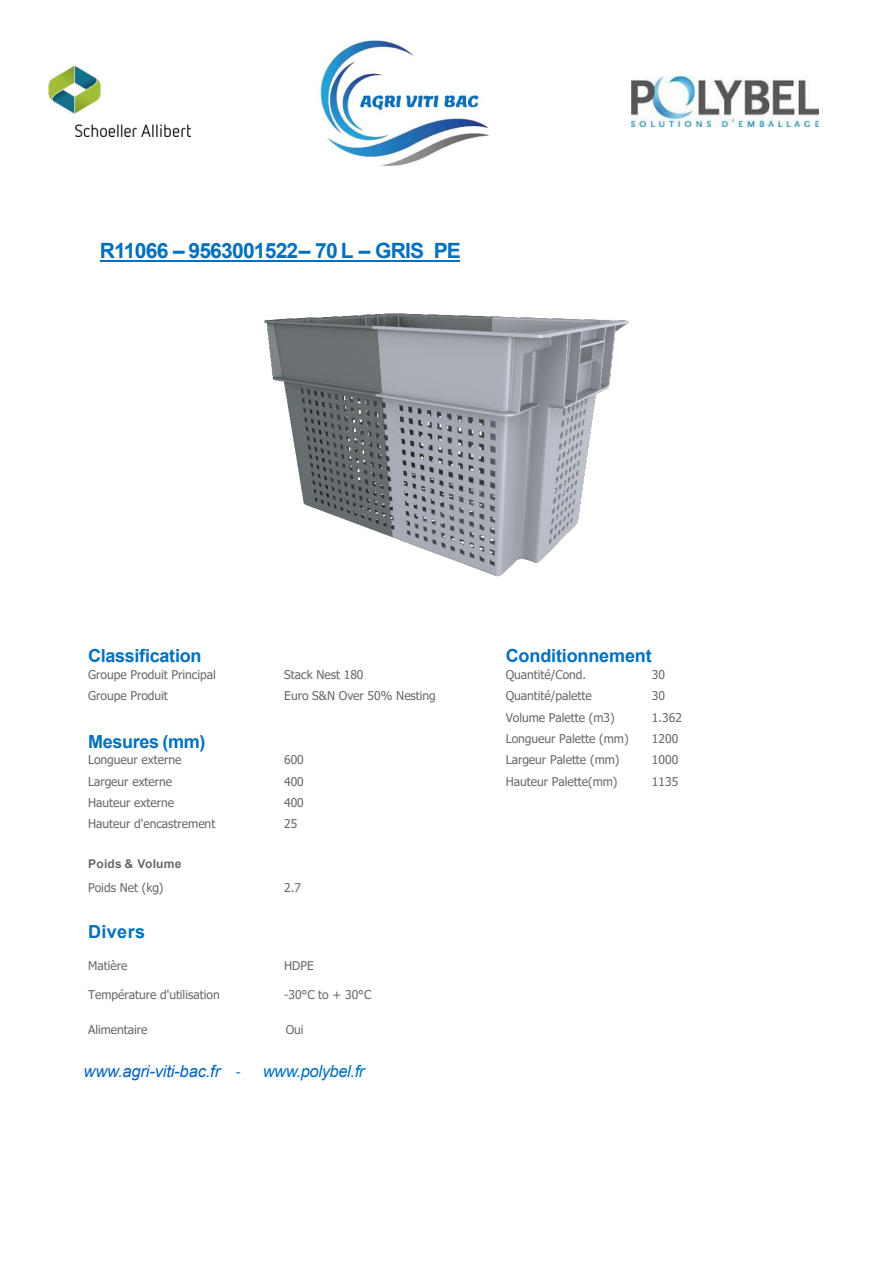
<style>
.page{position:relative;width:894px;height:1264px;background:#fff}
.page>*{position:absolute;margin:0;border:0;box-sizing:border-box;transform-origin:0 0}
.t1{font:700 21px "Arial";letter-spacing:-.04em;color:#0070c0}
.t2{font:700 18px "Arial";letter-spacing:-.01em;color:#0070c0}
.t3{font:italic 16.5px "Arial";letter-spacing:-.01em;color:#0563c1}
.t4{font:italic 16.5px "Arial";letter-spacing:-.025em;color:#0070c0}
.t5{font:12px "Tahoma";letter-spacing:-.005em;color:#696969}
.t6{font:700 12px "Arial";letter-spacing:.02em;color:#696969}
.s1{font-family:"Calibri";font-style:normal;color:#0070c0}
</style>
<div class="page">
<hr style="left:100px;top:260px;width:359px;height:2px;background:#0070c0">
<img style="left:319px;top:40px;width:170px;height:126px">
<img style="left:631px;top:76px;width:187px;height:51px">
<img style="left:264px;top:313px;width:365px;height:264px">
<img style="left:49px;top:66px;width:142px;height:71px">
<h1 class="t1" style="left:100px;top:243px;width:362px">R11066 – 9563001522– 70 L – GRIS PE</h1>
<h2 class="t2" style="left:88px;top:649px;width:115px">Classification</h2>
<h2 class="t2" style="left:505px;top:649px;width:147px">Conditionnement</h2>
<p class="t5" style="left:88px;top:670px;width:129px">Groupe Produit Principal</p>
<p class="t5" style="left:284px;top:670px;width:81px">Stack Nest 180</p>
<p class="t5" style="left:505px;top:670px;width:82px">Quantité/Cond.</p>
<p class="t5" style="left:651px;top:670px;width:15px">30</p>
<p class="t5" style="left:88px;top:691px;width:81px">Groupe Produit</p>
<p class="t5" style="left:284px;top:691px;width:153px">Euro S&amp;N Over 50% Nesting</p>
<p class="t5" style="left:505px;top:691px;width:88px">Quantité/palette</p>
<p class="t5" style="left:651px;top:691px;width:15px">30</p>
<p class="t5" style="left:505px;top:712px;width:111px">Volume Palette (m3)</p>
<p class="t5" style="left:651px;top:712px;width:31px">1.362</p>
<h2 class="t2" style="left:88px;top:734px;width:119px">Mesures (mm)</h2>
<p class="t5" style="left:505px;top:733px;width:124px">Longueur Palette (mm)</p>
<p class="t5" style="left:651px;top:733px;width:28px">1200</p>
<p class="t5" style="left:88px;top:755px;width:95px">Longueur externe</p>
<p class="t5" style="left:284px;top:755px;width:21px">600</p>
<p class="t5" style="left:505px;top:755px;width:115px">Largeur Palette (mm)</p>
<p class="t5" style="left:651px;top:755px;width:28px">1000</p>
<p class="t5" style="left:88px;top:776px;width:86px">Largeur externe</p>
<p class="t5" style="left:284px;top:776px;width:21px">400</p>
<p class="t5" style="left:505px;top:776px;width:113px">Hauteur Palette(mm)</p>
<p class="t5" style="left:651px;top:776px;width:28px">1135</p>
<p class="t5" style="left:88px;top:797px;width:87px">Hauteur externe</p>
<p class="t5" style="left:284px;top:797px;width:21px">400</p>
<p class="t5" style="left:88px;top:818px;width:129px">Hauteur d'encastrement</p>
<p class="t6" style="left:88px;top:859px;width:95px">Poids &amp; Volume</p>
<p class="t5" style="left:284px;top:818px;width:15px">25</p>
<p class="t5" style="left:88px;top:882px;width:77px">Poids Net (kg)</p>
<h2 class="t2" style="left:88px;top:924px;width:58px">Divers</h2>
<p class="t5" style="left:284px;top:882px;width:18px">2.7</p>
<p class="t5" style="left:88px;top:961px;width:41px">Matière</p>
<p class="t5" style="left:284px;top:961px;width:31px">HDPE</p>
<p class="t5" style="left:88px;top:990px;width:133px">Température d'utilisation</p>
<p class="t5" style="left:284px;top:990px;width:89px">-30°C to + 30°C</p>
<p class="t5" style="left:88px;top:1024px;width:61px">Alimentaire</p>
<h3 class="t3" style="left:84px;top:1065px;width:159px">www.agri-viti-bac.fr <span class="s1">-</span></h3>
<h3 class="t4" style="left:263px;top:1065px;width:103px">www.polybel.fr</h3>
<p class="t5" style="left:285px;top:1024px;width:19px">Oui</p>
</div>
